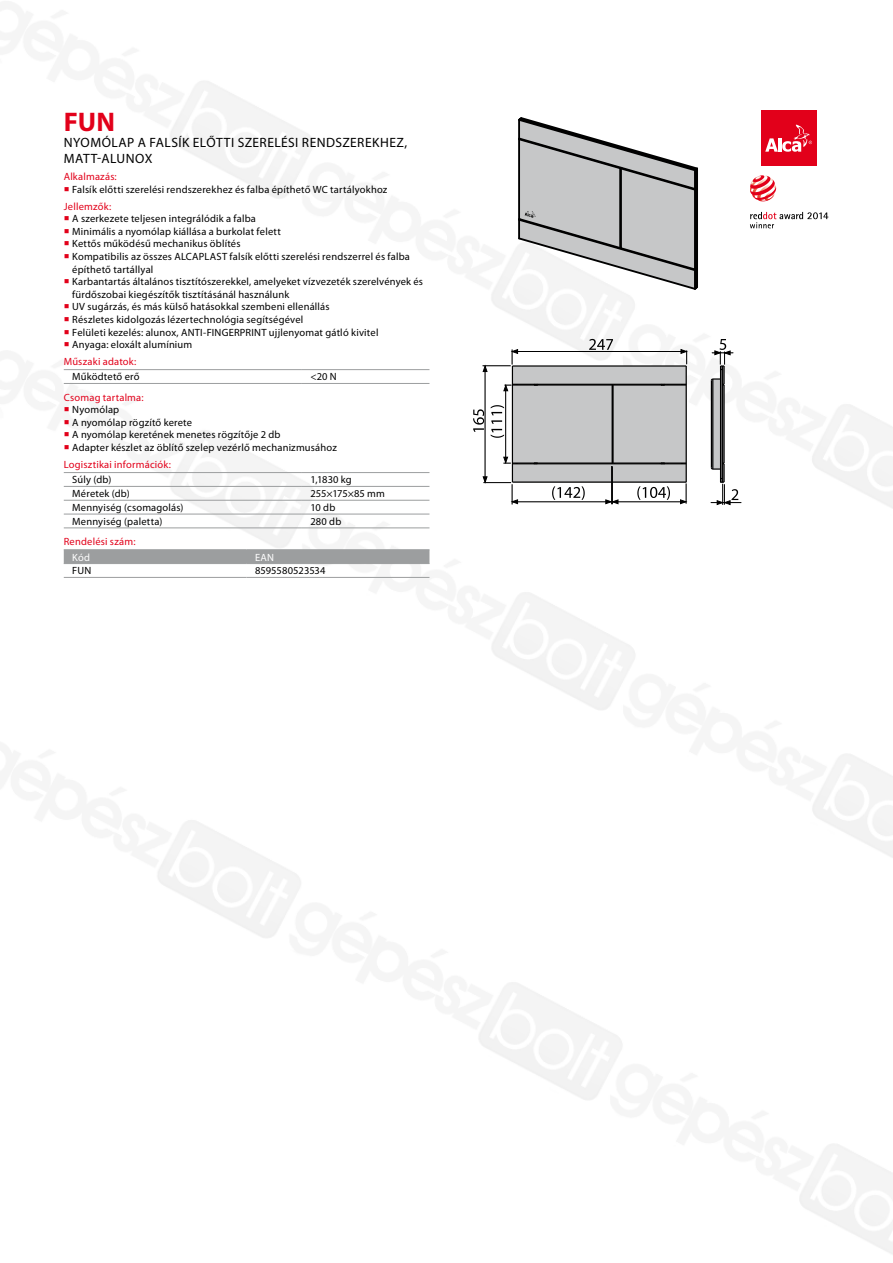
<style>
.page{position:relative;width:893px;height:1263px;background:#fff}
.page>*{position:absolute;margin:0;border:0;box-sizing:border-box;transform-origin:0 0}
.t1{font:700 27px "Myriad Pro";color:#e2001a}
.t2{font:13.5px/16.2px "Myriad Pro";letter-spacing:.03em;color:#000}
.t3{font:10.5px/16.8px "Myriad Pro";letter-spacing:.015em;color:#000}
.t4{font:10.5px "Myriad Pro";letter-spacing:.02em;color:#e2001a}
.t5{font:10.5px "Myriad Pro";letter-spacing:-.005em;color:#000}
.t6{font:10.5px "Myriad Pro";letter-spacing:.02em;color:#fff}
.s1{color:#e2001a}
</style>
<div class="page">
<img style="left:63px;top:81px;width:830px;height:1173px">
<div style="left:748px;top:174px;width:81px;height:56px;background:#fff"></div>
<svg style="left:750px;top:175px;width:26px;height:26px"></svg>
<svg style="left:750px;top:212px;width:78px;height:16px"></svg>
<svg style="left:516px;top:115px;width:184px;height:176px"></svg>
<div style="left:513px;top:366px;width:173px;height:116px;background:#c6c7c8"></div>
<hr style="left:505px;top:389px;width:1px;height:74px;background:#000">
<hr style="left:512px;top:366px;width:1px;height:116px;background:#000">
<hr style="left:512px;top:481px;width:174px;height:2px;background:#000">
<hr style="left:512px;top:462px;width:100px;height:2px;background:#000">
<hr style="left:613px;top:462px;width:73px;height:2px;background:#000">
<hr style="left:612px;top:384px;width:1px;height:80px;background:#000">
<hr style="left:612px;top:385px;width:2px;height:78px;background:#000">
<hr style="left:613px;top:384px;width:73px;height:2px;background:#000">
<hr style="left:512px;top:384px;width:100px;height:2px;background:#000">
<hr style="left:512px;top:365px;width:174px;height:2px;background:#000">
<hr style="left:686px;top:366px;width:1px;height:116px;background:#000">
<svg style="left:530px;top:383px;width:9px;height:3px"></svg>
<svg style="left:659px;top:383px;width:9px;height:3px"></svg>
<svg style="left:659px;top:462px;width:9px;height:3px"></svg>
<svg style="left:530px;top:462px;width:8px;height:3px"></svg>
<hr style="left:485px;top:369px;width:1px;height:112px;background:#000">
<hr style="left:611px;top:466px;width:1px;height:38px;background:#000">
<hr style="left:512px;top:501px;width:99px;height:1px;background:#000">
<hr style="left:513px;top:351px;width:174px;height:1px;background:#000">
<hr style="left:711px;top:502px;width:30px;height:1px;background:#000">
<svg style="left:589px;top:339px;width:24px;height:11px"></svg>
<svg style="left:552px;top:486px;width:33px;height:14px"></svg>
<svg style="left:637px;top:486px;width:33px;height:14px"></svg>
<svg style="left:473px;top:409px;width:11px;height:23px"></svg>
<svg style="left:491px;top:405px;width:13px;height:33px"></svg>
<hr style="left:612px;top:466px;width:1px;height:38px;background:#000">
<hr style="left:613px;top:501px;width:73px;height:1px;background:#000">
<svg style="left:680px;top:483px;width:7px;height:21px"></svg>
<svg style="left:681px;top:349px;width:6px;height:15px"></svg>
<svg style="left:710px;top:339px;width:28px;height:166px"></svg>
<svg style="left:503px;top:384px;width:15px;height:9px"></svg>
<svg style="left:503px;top:457px;width:15px;height:7px"></svg>
<svg style="left:483px;top:476px;width:35px;height:28px"></svg>
<svg style="left:483px;top:349px;width:35px;height:24px"></svg>
<svg style="left:605px;top:499px;width:13px;height:5px"></svg>
<hr style="left:64px;top:369px;width:238px;height:1px;background:#9c9e9f">
<hr style="left:302px;top:369px;width:127px;height:1px;background:#9c9e9f">
<hr style="left:64px;top:383px;width:238px;height:1px;background:#9c9e9f">
<hr style="left:302px;top:383px;width:127px;height:1px;background:#9c9e9f">
<hr style="left:64px;top:472px;width:238px;height:1px;background:#9c9e9f">
<hr style="left:302px;top:472px;width:127px;height:1px;background:#9c9e9f">
<hr style="left:64px;top:486px;width:238px;height:1px;background:#9c9e9f">
<hr style="left:302px;top:486px;width:127px;height:1px;background:#9c9e9f">
<hr style="left:64px;top:500px;width:238px;height:1px;background:#9c9e9f">
<hr style="left:302px;top:500px;width:127px;height:1px;background:#9c9e9f">
<hr style="left:64px;top:514px;width:238px;height:1px;background:#9c9e9f">
<hr style="left:302px;top:514px;width:127px;height:1px;background:#9c9e9f">
<hr style="left:64px;top:527px;width:238px;height:1px;background:#9c9e9f">
<hr style="left:302px;top:527px;width:127px;height:1px;background:#9c9e9f">
<div style="left:64px;top:550px;width:365px;height:13px;background:#9c9e9f"></div>
<hr style="left:64px;top:549px;width:183px;height:1px;background:#9c9e9f">
<hr style="left:247px;top:549px;width:182px;height:1px;background:#9c9e9f">
<hr style="left:64px;top:563px;width:183px;height:1px;background:#9c9e9f">
<hr style="left:247px;top:563px;width:182px;height:1px;background:#9c9e9f">
<hr style="left:64px;top:577px;width:183px;height:1px;background:#9c9e9f">
<hr style="left:247px;top:577px;width:182px;height:1px;background:#9c9e9f">
<div style="left:761px;top:111px;width:55px;height:55px;background:#e2001a"></div>
<svg style="left:765px;top:125px;width:47px;height:27px"></svg>
<h1 class="t1" style="left:64px;top:104px;width:53px">FUN</h1>
<p class="t2" style="left:64px;top:134px;width:345px">NYOMÓLAP A FALSÍK ELŐTTI SZERELÉSI RENDSZEREKHEZ,<br>MATT-ALUNOX</p>
<p class="t4" style="left:64px;top:170px;width:55px">Alkalmazás:</p>
<p class="t3" style="left:64px;top:181px;width:325px"><span class="s1">○</span> Falsík előtti szerelési rendszerekhez és falba építhető WC tartályokhoz<br><span class="s1">Jellemzők:</span></p>
<p class="t3" style="left:64px;top:210px;width:194px"><span class="s1">○</span> A szerkezete teljesen integrálódik a falba</p>
<p class="t3" style="left:64px;top:223px;width:219px"><span class="s1">○</span> Minimális a nyomólap kiállása a burkolat felett</p>
<p class="t3" style="left:64px;top:235px;width:178px"><span class="s1">○</span> Kettős működésű mechanikus öblítés</p>
<p class="t3" style="left:72px;top:250px;width:339px;line-height:12.6px;text-indent:-9px"><span class="s1">○</span> Kompatibilis az összes ALCAPLAST falsík előtti szerelési rendszerrel és falba építhető tartállyal</p>
<p class="t3" style="left:72px;top:275px;width:352px;line-height:12.6px;text-indent:-9px"><span class="s1">○</span> Karbantartás általános tisztítószerekkel, amelyeket vízvezeték szerelvények és fürdőszobai kiegészítők tisztításánál használunk</p>
<p class="t3" style="left:64px;top:298px;width:267px"><span class="s1">○</span> UV sugárzás, és más külső hatásokkal szembeni ellenállás</p>
<p class="t3" style="left:64px;top:311px;width:241px"><span class="s1">○</span> Részletes kidolgozás lézertechnológia segítségével</p>
<p class="t3" style="left:64px;top:323px;width:316px"><span class="s1">○</span> Felületi kezelés: alunox, ANTI-FINGERPRINT ujjlenyomat gátló kivitel</p>
<p class="t3" style="left:64px;top:336px;width:130px"><span class="s1">○</span> Anyaga: eloxált alumínium<br><span class="s1">Műszaki adatok:</span></p>
<p class="t3" style="left:72px;top:368px;width:69px">Működtető erő</p>
<p class="t3" style="left:310px;top:368px;width:28px">&lt;20 N</p>
<p class="t4" style="left:64px;top:391px;width:81px">Csomag tartalma:</p>
<p class="t3" style="left:64px;top:401px;width:57px"><span class="s1">○</span> Nyomólap</p>
<p class="t3" style="left:64px;top:414px;width:130px"><span class="s1">○</span> A nyomólap rögzítő kerete</p>
<p class="t3" style="left:64px;top:426px;width:218px"><span class="s1">○</span> A nyomólap keretének menetes rögzítője 2 db</p>
<p class="t3" style="left:64px;top:439px;width:275px"><span class="s1">○</span> Adapter készlet az öblítő szelep vezérlő mechanizmusához<br><span class="s1">Logisztikai információk:</span></p>
<p class="t3" style="left:72px;top:471px;width:41px">Súly (db)</p>
<p class="t3" style="left:310px;top:471px;width:43px">1,1830 kg</p>
<p class="t3" style="left:72px;top:485px;width:59px">Méretek (db)</p>
<p class="t5" style="left:310px;top:487px;width:76px">255×175×85 mm</p>
<p class="t3" style="left:72px;top:499px;width:113px">Mennyiség (csomagolás)</p>
<p class="t3" style="left:310px;top:499px;width:26px">10 db</p>
<p class="t3" style="left:72px;top:513px;width:92px">Mennyiség (paletta)</p>
<p class="t3" style="left:310px;top:513px;width:32px">280 db</p>
<p class="t4" style="left:64px;top:535px;width:73px">Rendelési szám:</p>
<p class="t6" style="left:72px;top:551px;width:19px">Kód</p>
<p class="t6" style="left:255px;top:551px;width:20px">EAN</p>
<p class="t3" style="left:72px;top:562px;width:21px">FUN</p>
<p class="t3" style="left:255px;top:562px;width:72px">8595580523534</p>
</div>
